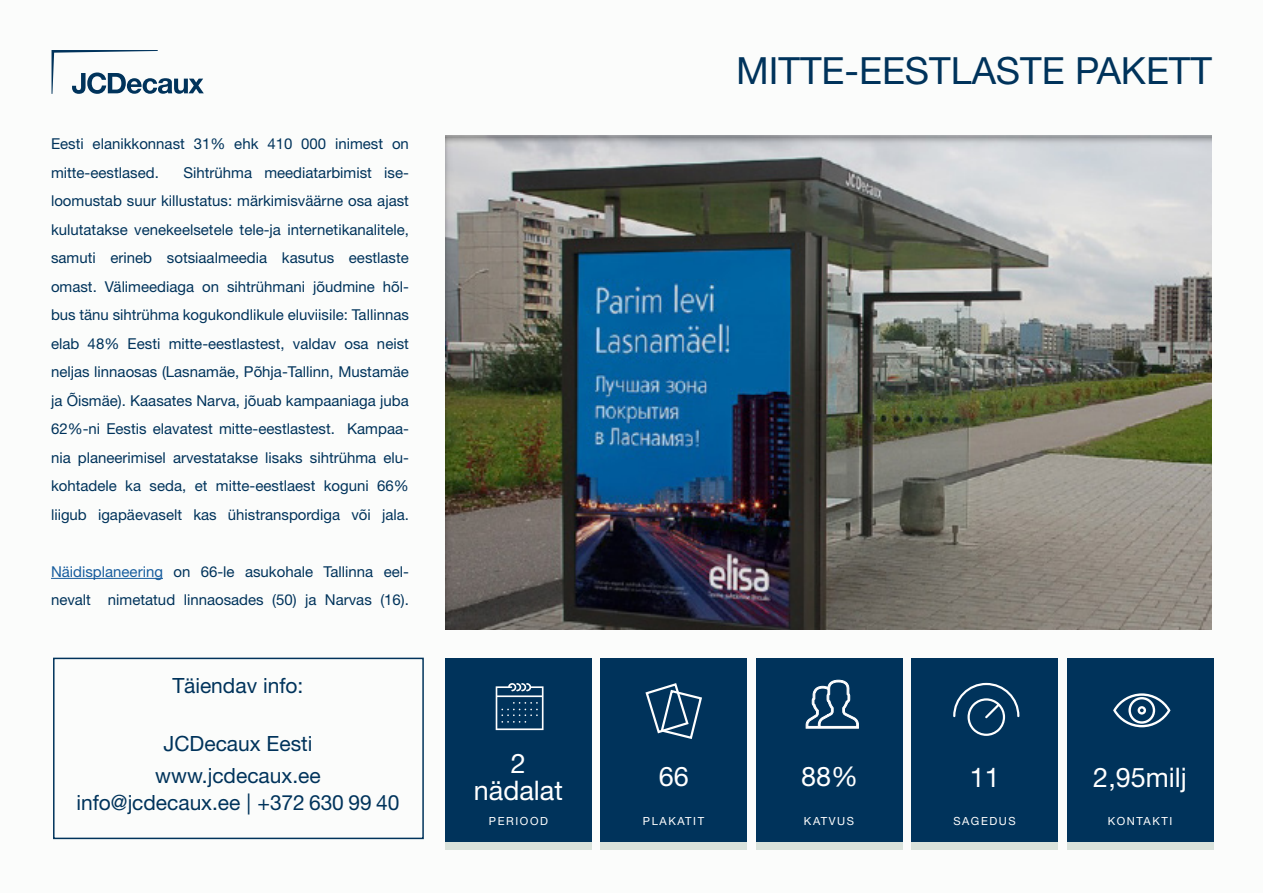
<style>
.page{position:relative;width:1263px;height:893px;background:#fbfcfb}
.page>*{position:absolute;margin:0;border:0;box-sizing:border-box;transform-origin:0 0}
.t1{font:37.5px "Helvetica Neue LT Std";color:#00335b}
.t2{font:27px "Helvetica Neue LT Std";color:#fff}
.t3{font:21px/26.2px "Helvetica Neue LT Std";color:#00335b;text-align:center}
.t4{font:15px/28.5px "Helvetica Neue LT Std";color:#00335b}
.t5{font:11.25px "Helvetica Neue LT Std";letter-spacing:.14em;color:#fff}
.s1{color:#175d9e}
</style>
<div class="page">
<hr style="left:51px;top:578px;width:112px;height:1px;background:#175d9e">
<div style="left:445px;top:658px;width:147px;height:184px;background:#00335b"></div>
<svg style="left:496px;top:683px;width:47px;height:47px"></svg>
<div style="left:756px;top:658px;width:146px;height:184px;background:#00335b"></div>
<div style="left:1067px;top:658px;width:146px;height:184px;background:#00335b"></div>
<svg style="left:1113px;top:693px;width:57px;height:34px"></svg>
<div style="left:911px;top:658px;width:147px;height:184px;background:#00335b"></div>
<svg style="left:52px;top:50px;width:152px;height:44px"></svg>
<div style="left:601px;top:658px;width:146px;height:184px;background:#00335b"></div>
<svg style="left:645px;top:683px;width:57px;height:56px"></svg>
<svg style="left:806px;top:680px;width:53px;height:49px"></svg>
<svg style="left:953px;top:683px;width:66px;height:53px"></svg>
<div style="left:445px;top:842px;width:147px;height:7px;background:#d9e2db"></div>
<div style="left:601px;top:842px;width:146px;height:7px;background:#d9e2db"></div>
<div style="left:756px;top:842px;width:146px;height:7px;background:#d9e2db"></div>
<div style="left:911px;top:842px;width:147px;height:7px;background:#d9e2db"></div>
<div style="left:1067px;top:842px;width:146px;height:7px;background:#d9e2db"></div>
<div style="left:53px;top:658px;width:371px;height:181px;border:2px solid #00335b"></div>
<img style="left:446px;top:136px;width:766px;height:493px">
<p class="t4" style="left:51px;top:130px;width:359px">Eesti elanikkonnast 31% ehk 410 000 inimest on mitte-eestlased.</p>
<p class="t4" style="left:183px;top:158px;width:227px">Sihtrühma meediatarbimist ise-</p>
<p class="t4" style="left:51px;top:187px;width:359px;text-align:justify">loomustab suur killustatus: märkimisväärne osa ajast kulutatakse venekeelsetele tele-ja internetikanalitele, samuti erineb sotsiaalmeedia kasutus eestlaste omast. Välimeediaga on sihtrühmani jõudmine hõl&shy;bus tänu sihtrühma kogukondlikule eluviisile: Tallinnas elab 48% Eesti mitte-eestlastest, valdav osa neist neljas linnaosas (Lasnamäe, Põhja-Tallinn, Mustamäe ja Õismäe). Kaasates Narva, jõuab kampaaniaga juba 62%-ni Eestis elavatest mitte-eestlastest. Kampaa&shy;nia planeerimisel arvestatakse lisaks sihtrühma elu&shy;kohtadele ka seda, et mitte-eestlaest koguni 66% liigub igapäevaselt kas ühistranspordiga või jala.</p>
<p class="t4" style="left:51px;top:557px;width:359px"><span class="s1">Näidisplaneering</span> on 66-le asukohale Tallinna eel&shy;nevalt nimetatud linnaosades (50) ja Narvas (16).</p>
<p class="t3" style="left:173px;top:672px;width:132px">Täiendav info:</p>
<p class="t3" style="left:164px;top:730px;width:150px">JCDecaux Eesti</p>
<p class="t3" style="left:76px;top:762px;width:325px">www.jcdecaux.ee info@jcdecaux.ee | +372 630 99 40</p>
<p class="t2" style="left:511px;top:747px;width:17px">2</p>
<p class="t2" style="left:474px;top:774px;width:91px">nädalat</p>
<p class="t5" style="left:489px;top:814px;width:60px">PERIOOD</p>
<p class="t1" style="left:736px;top:48px;width:477px">MITTE-EESTLASTE PAKETT</p>
<p class="t2" style="left:659px;top:760px;width:32px">66</p>
<p class="t5" style="left:643px;top:814px;width:63px">PLAKATIT</p>
<p class="t2" style="left:801px;top:760px;width:59px">88%</p>
<p class="t5" style="left:804px;top:814px;width:52px">KATVUS</p>
<p class="t2" style="left:970px;top:761px;width:32px">11</p>
<p class="t5" style="left:953px;top:814px;width:64px">SAGEDUS</p>
<p class="t2" style="left:1093px;top:761px;width:95px">2,95milj</p>
<p class="t5" style="left:1108px;top:814px;width:66px">KONTAKTI</p>
</div>
